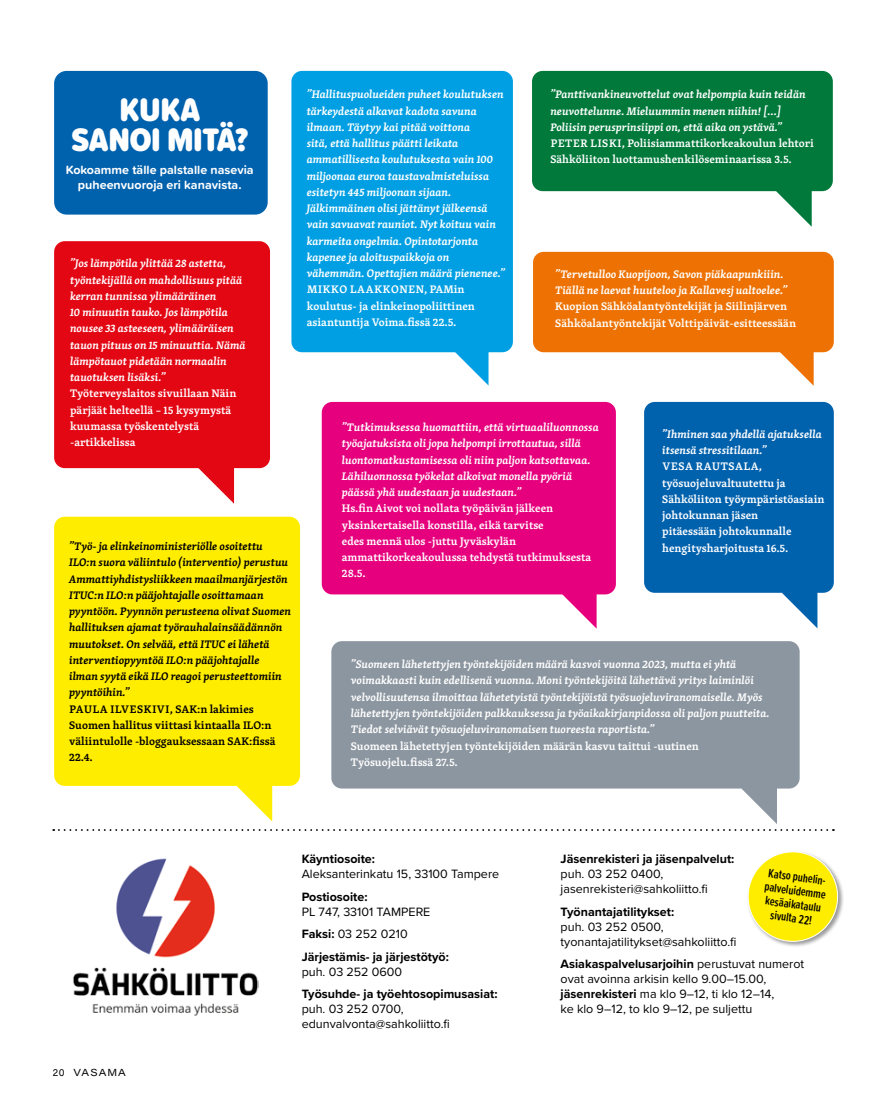
<style>
.page{position:relative;width:886px;height:1099px;background:#fff}
.page>*{position:absolute;margin:0;border:0;box-sizing:border-box;transform-origin:0 0}
.t1{font:900 33.75px/30px "Proxima Soft Cond";letter-spacing:-.01em;color:#fff;text-align:center}
.t2{font:12.5px/15px "Proxima Nova";color:#000}
.t3{font:700 12.5px/22.5px "Proxima Nova";color:#000}
.t4{font:700 12.5px/15px "Proxima Soft";color:#fff;text-align:center}
.t5{font:600 12.5px/13.8px "Proxima Nova Ex Cn";color:#000;text-align:center}
.t6{font:italic 600 11.25px/16.2px "Skolar PE";color:#fff}
.t7{font:600 11.25px/16.2px "Skolar PE";color:#fff}
.t8{font:italic 600 11.25px/16.2px "Skolar PE";color:#000}
.t9{font:600 11.25px/16.2px "Skolar PE";color:#000}
.t10{font:10px "Acumin Pro Wide";letter-spacing:.1em;color:#000;scale:.9 1}
.s1{font-weight:400}
.s2{font-weight:700}
</style>
<div class="page">
<img style="left:73px;top:858px;width:186px;height:158px">
<div style="left:54px;top:516px;width:246px;height:270px;background:#ffed00;border-radius:11px"></div>
<div style="left:54px;top:241px;width:216px;height:227px;background:#e30613;border-radius:11px"></div>
<div style="left:532px;top:71px;width:301px;height:120px;background:#00793a;border-radius:11px"></div>
<div style="left:291px;top:71px;width:222px;height:281px;background:#009fe3;border-radius:11px"></div>
<div style="left:54px;top:71px;width:214px;height:143px;background:#0061ad;border-radius:13px"></div>
<svg style="left:198px;top:468px;width:36px;height:35px"></svg>
<div style="left:644px;top:402px;width:190px;height:190px;background:#0061ad;border-radius:11px"></div>
<div style="left:322px;top:402px;width:294px;height:192px;background:#e6007d;border-radius:11px"></div>
<svg style="left:561px;top:594px;width:35px;height:34px"></svg>
<div style="left:331px;top:641px;width:469px;height:147px;background:#8c96a0;border-radius:11px"></div>
<svg style="left:453px;top:352px;width:35px;height:33px"></svg>
<svg style="left:782px;top:592px;width:35px;height:36px"></svg>
<svg style="left:776px;top:191px;width:36px;height:36px"></svg>
<div style="left:746px;top:850px;width:98px;height:98px;background:#000;opacity:.4"></div>
<svg style="left:746px;top:850px;width:96px;height:94px"></svg>
<svg style="left:53px;top:750px;width:781px;height:81px"></svg>
<div style="left:533px;top:252px;width:301px;height:100px;background:#ee7203;border-radius:11px"></div>
<svg style="left:778px;top:352px;width:36px;height:34px"></svg>
<h1 class="t1" style="left:72px;top:94px;width:178px">KUKA<br>SANOI MITÄ?</h1>
<p class="t4" style="left:66px;top:162px;width:189px">Kokoamme tälle palstalle nasevia puheenvuoroja eri kanavista.</p>
<p class="t6" style="left:70px;top:255px;width:177px">”Jos lämpötila ylittää 28 astetta, työntekijällä on mahdollisuus pitää kerran tunnissa ylimääräinen<br>10 minuutin tauko. Jos lämpötila nousee 33 asteeseen, ylimääräisen tauon pituus on 15 minuuttia. Nämä lämpötauot pidetään normaalin tauotuksen lisäksi.”</p>
<p class="t7" style="left:70px;top:385px;width:168px">Työterveyslaitos sivuillaan Näin pärjäät helteellä – 15 kysymystä kuumassa työskentelystä -artikkelissa</p>
<p class="t8" style="left:69px;top:537px;width:223px">”Työ- ja elinkeinoministeriölle osoitettu ILO:n suora väliintulo (interventio) perustuu Ammattiyhdistysliikkeen maailmanjärjestön ITUC:n ILO:n pääjohtajalle osoittamaan pyyntöön. Pyynnön perusteena olivat Suomen hallituksen ajamat työrauhalainsäädännön muutokset. On selvää, että ITUC ei lähetä interventiopyyntöä ILO:n pääjohtajalle ilman syytä eikä ILO reagoi perusteettomiin pyyntöihin.”</p>
<p class="t9" style="left:69px;top:700px;width:208px">PAULA ILVESKIVI, SAK:n lakimies<br>Suomen hallitus viittasi kintaalla ILO:n väliintulolle -bloggauksessaan SAK:fissä<br>22.4.</p>
<p class="t6" style="left:307px;top:86px;width:200px">”Hallituspuolueiden puheet koulutuksen tärkeydestä alkavat kadota savuna ilmaan. Täytyy kai pitää voittona<br>sitä, että hallitus päätti leikata ammatillisesta koulutuksesta vain 100 miljoonaa euroa taustavalmisteluissa esitetyn 445 miljoonan sijaan.<br>Jälkimmäinen olisi jättänyt jälkeensä vain savuavat rauniot. Nyt koituu vain karmeita ongelmia. Opintotarjonta kapenee ja aloituspaikkoja on vähemmän. Opettajien määrä pienenee.”</p>
<p class="t7" style="left:307px;top:281px;width:170px">MIKKO LAAKKONEN, PAMin koulutus- ja elinkeinopoliittinen asiantuntija Voima.fissä 22.5.</p>
<p class="t6" style="left:550px;top:86px;width:257px">”Panttivankineuvottelut ovat helpompia kuin teidän neuvottelunne. Mieluummin menen niihin! […]<br>Poliisin perusprinsiippi on, että aika on ystävä.”</p>
<p class="t7" style="left:550px;top:135px;width:265px">PETER LISKI, Poliisiammattikorkeakoulun lehtori<br>Sähköliiton luottamushenkilöseminaarissa 3.5.</p>
<p class="t6" style="left:555px;top:265px;width:234px">”Tervetulloo Kuopijoon, Savon piäkaapunkiiin.<br>Tiällä ne laevat huuteloo ja Kallavesj ualtoelee.”</p>
<p class="t7" style="left:555px;top:298px;width:242px">Kuopion Sähköalantyöntekijät ja Siilinjärven<br>Sähköalantyöntekijät Volttipäivät-esitteessään</p>
<p class="t6" style="left:342px;top:418px;width:258px">”Tutkimuksessa huomattiin, että virtuaaliluonnossa työajatuksista oli jopa helpompi irrottautua, sillä luontomatkustamisessa oli niin paljon katsottavaa.<br>Lähiluonnossa työkelat alkoivat monella pyöriä päässä yhä uudestaan ja uudestaan.”</p>
<p class="t7" style="left:342px;top:500px;width:251px">Hs.fin Aivot voi nollata työpäivän jälkeen yksinkertaisella konstilla, eikä tarvitse<br>edes mennä ulos -juttu Jyväskylän ammattikorkeakoulussa tehdystä tutkimuksesta 28.5.</p>
<p class="t6" style="left:662px;top:425px;width:161px">”Ihminen saa yhdellä ajatuksella itsensä stressitilaan.”</p>
<p class="t7" style="left:662px;top:458px;width:164px">VESA RAUTSALA, työsuojeluvaltuutettu ja<br>Sähköliiton työympäristöasiain johtokunnan jäsen<br>pitäessään johtokunnalle hengitysharjoitusta 16.5.</p>
<p class="t6" style="left:351px;top:655px;width:420px">”Suomeen lähetettyjen työntekijöiden määrä kasvoi vuonna 2023, mutta ei yhtä voimakkaasti kuin edellisenä vuonna. Moni työntekijöitä lähettävä yritys laiminlöi velvollisuutensa ilmoittaa lähetetyistä työntekijöistä työsuojeluviranomaiselle. Myös lähetettyjen työntekijöiden palkkauksessa ja työaikakirjanpidossa oli paljon puutteita.<br>Tiedot selviävät työsuojeluviranomaisen tuoreesta raportista.”</p>
<p class="t7" style="left:351px;top:737px;width:349px">Suomeen lähetettyjen työntekijöiden määrän kasvu taittui -uutinen<br>Työsuojelu.fissä 27.5.</p>
<p class="t10" style="left:53px;top:1064px;width:83px">20 VASAMA</p>
<p class="t3" style="left:302px;top:847px;width:75px">Käyntiosoite:</p>
<p class="t2" style="left:302px;top:866px;width:199px">Aleksanterinkatu 15, 33100 Tampere</p>
<p class="t3" style="left:302px;top:885px;width:67px">Postiosoite:</p>
<p class="t3" style="left:302px;top:900px;width:149px"><span class="s1">PL 747, 33101 TAMPERE<br></span>Faksi: <span class="s1">03 252 0210<br></span>Järjestämis- ja järjestötyö:</p>
<p class="t2" style="left:302px;top:963px;width:102px">puh. 03 252 0600</p>
<p class="t3" style="left:302px;top:982px;width:197px">Työsuhde- ja työehtosopimusasiat:</p>
<p class="t2" style="left:302px;top:1001px;width:150px">puh. 03 252 0700, edunvalvonta@sahkoliitto.fi</p>
<p class="t3" style="left:560px;top:847px;width:175px">Jäsenrekisteri ja jäsenpalvelut:</p>
<p class="t2" style="left:560px;top:866px;width:149px">puh. 03 252 0400, jasenrekisteri@sahkoliitto.fi</p>
<p class="t3" style="left:560px;top:900px;width:115px">Työnantajatilitykset:</p>
<p class="t2" style="left:560px;top:918px;width:177px">puh. 03 252 0500, tyonantajatilitykset@sahkoliitto.fi</p>
<p class="t2" style="left:560px;top:956px;width:245px"><span class="s2">Asiakaspalvelusarjoihin</span> perustuvat numerot ovat avoinna arkisin kello 9.00–15.00, <span class="s2">jäsenrekisteri</span> ma klo 9–12, ti klo 12–14,<br>ke klo 9–12, to klo 9–12, pe suljettu</p>
<p class="t5" style="left:767px;top:865px;width:65px;rotate:8deg">Katso puhelin&shy;palveluidemme kesäaikataulu sivulta 22!</p>
</div>
